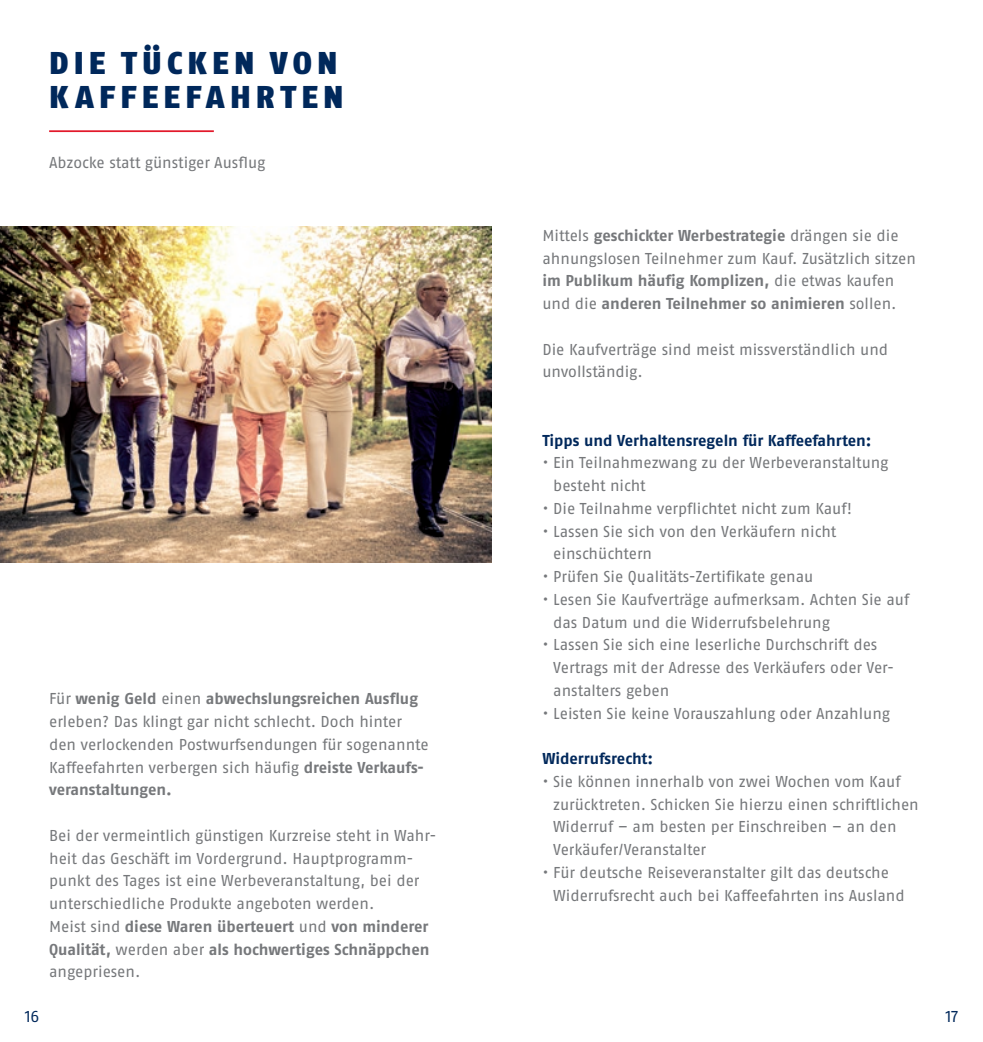
<style>
.page{position:relative;width:983px;height:1042px;background:#fff}
.page>*{position:absolute;margin:0;border:0;box-sizing:border-box;transform-origin:0 0}
.t1{font:900 31.5px/33.2px "ABUS Fago Pro";letter-spacing:.165em;color:#00285b}
.t2{font:15.75px/22.8px "ABUS Fago Pro";letter-spacing:-.005em;color:#76787b}
.t3{font:700 15.75px "ABUS Fago Pro";letter-spacing:-.005em;color:#00285b}
.t4{font:15.75px "ABUS Fago Pro";color:#00285b}
.s1{font-weight:700}
</style>
<div class="page">
<hr style="left:49px;top:130px;width:165px;height:2px;background:#e2192b">
<img style="left:0;top:226px;width:491px;height:337px">
<h1 class="t1" style="left:49px;top:47px;width:296px">DIE TÜCKEN VON<br>KAFFEEFAHRTEN</h1>
<p class="t2" style="left:49px;top:151px;width:218px">Abzocke statt günstiger Ausflug</p>
<p class="t2" style="left:49px;top:687px;width:381px">Für <span class="s1">wenig Geld</span> einen <span class="s1">abwechslungsreichen Ausflug </span>erleben? Das klingt gar nicht schlecht. Doch hinter den verlockenden Postwurfsendungen für sogenannte Kaffeefahrten verbergen sich häufig <span class="s1">dreiste Verkaufs&shy;veranstaltungen.</span></p>
<p class="t2" style="left:49px;top:824px;width:388px">Bei der vermeintlich günstigen Kurzreise steht in Wahr&shy;heit das Geschäft im Vordergrund. Hauptprogramm&shy;punkt des Tages ist eine Werbeveranstaltung, bei der unterschiedliche Produkte angeboten werden.<br>Meist sind <span class="s1">diese Waren überteuert</span> und <span class="s1">von minderer Qualität,</span> werden aber <span class="s1">als hochwertiges Schnäppchen </span>angepriesen.</p>
<p class="t2" style="left:542px;top:224px;width:375px">Mittels <span class="s1">geschickter Werbestrategie</span> drängen sie die ahnungslosen Teilnehmer zum Kauf. Zusätzlich sitzen <span class="s1">im Publikum häufig Komplizen,</span> die etwas kaufen und die <span class="s1">anderen Teilnehmer so animieren</span> sollen.</p>
<p class="t2" style="left:542px;top:338px;width:347px">Die Kaufverträge sind meist missverständlich und unvollständig.</p>
<p class="t3" style="left:542px;top:431px;width:330px">Tipps und Verhaltensregeln für Kaffeefahrten:</p>
<p class="t2" style="left:553px;top:451px;width:336px;text-indent:-11px">• Ein Teilnahmezwang zu der Werbeveranstaltung besteht nicht</p>
<p class="t2" style="left:542px;top:497px;width:311px">• Die Teilnahme verpflichtet nicht zum Kauf!</p>
<p class="t2" style="left:553px;top:520px;width:284px;text-indent:-11px">• Lassen Sie sich von den Verkäufern nicht einschüchtern</p>
<p class="t2" style="left:542px;top:565px;width:272px">• Prüfen Sie Qualitäts-Zertifikate genau</p>
<p class="t2" style="left:553px;top:588px;width:357px;text-indent:-11px">• Lesen Sie Kaufverträge aufmerksam. Achten Sie auf das Datum und die Widerrufsbelehrung</p>
<p class="t2" style="left:553px;top:633px;width:342px;text-indent:-11px">• Lassen Sie sich eine leserliche Durchschrift des<br>Vertrags mit der Adresse des Verkäufers oder Ver&shy;anstalters geben</p>
<p class="t2" style="left:542px;top:702px;width:349px">• Leisten Sie keine Vorauszahlung oder Anzahlung</p>
<p class="t3" style="left:542px;top:749px;width:112px">Widerrufsrecht:</p>
<p class="t2" style="left:553px;top:770px;width:367px;text-indent:-11px">• Sie können innerhalb von zwei Wochen vom Kauf zurücktreten. Schicken Sie hierzu einen schriftlichen Widerruf – am besten per Einschreiben – an den Verkäufer/Veranstalter</p>
<p class="t2" style="left:553px;top:861px;width:353px;text-indent:-11px">• Für deutsche Reiseveranstalter gilt das deutsche<br>Widerrufsrecht auch bei Kaffeefahrten ins Ausland</p>
<p class="t4" style="left:25px;top:1007px;width:16px">16</p>
<p class="t4" style="left:945px;top:1007px;width:14px">17</p>
</div>
